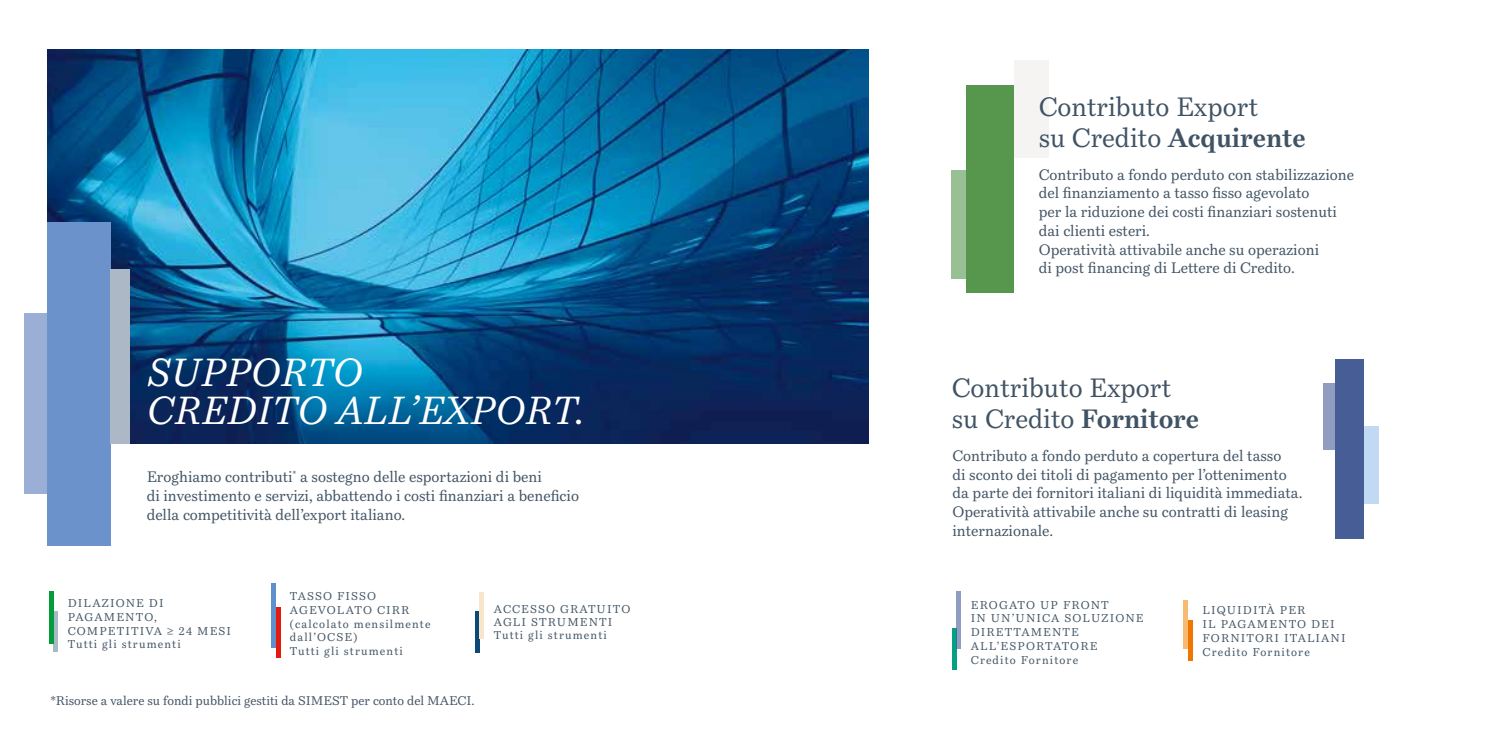
<style>
.page{position:relative;width:1489px;height:745px;background:#fff}
.page>*{position:absolute;margin:0;border:0;box-sizing:border-box;transform-origin:0 0}
.t1{font:italic 38.68px/37.3px "Bressay";color:#fff}
.t2{font:26.25px/31.3px "Bressay";color:#405364}
.t3{font:15.05px/18.7px "Bressay";color:#405364}
.t4{font:12.42px "Bressay";color:#405364}
.t5{font:11.2px/13.8px "Bressay";letter-spacing:.1em;color:#405364}
.s1{font-weight:700}
</style>
<div class="page">
<div style="left:1013px;top:60px;width:35px;height:97px;background:#f6f4f2"></div>
<div style="left:1362px;top:425px;width:15px;height:78px;background:#c1d9f3"></div>
<div style="left:951px;top:170px;width:15px;height:108px;background:#99c094"></div>
<div style="left:1323px;top:383px;width:11px;height:66px;background:#909dc0"></div>
<div style="left:966px;top:85px;width:47px;height:207px;background:#56974d"></div>
<div style="left:1334px;top:359px;width:28px;height:179px;background:#465d96"></div>
<div style="left:25px;top:313px;width:22px;height:180px;background:#9baed6"></div>
<img style="left:48px;top:49px;width:820px;height:394px">
<div style="left:47px;top:222px;width:63px;height:323px;background:#6c92cb"></div>
<div style="left:110px;top:269px;width:20px;height:174px;background:#adb8c6"></div>
<hr style="left:276px;top:607px;width:4px;height:50px;background:#e41a0f">
<div style="left:53px;top:610px;width:5px;height:41px;background:#a7b9c7"></div>
<div style="left:271px;top:583px;width:5px;height:65px;background:#5d90cc"></div>
<hr style="left:49px;top:591px;width:4px;height:52px;background:#049b3a">
<hr style="left:1188px;top:619px;width:4px;height:41px;background:#ef7701">
<div style="left:1183px;top:600px;width:5px;height:48px;background:#f8ba71"></div>
<hr style="left:475px;top:611px;width:4px;height:41px;background:#0d4876">
<div style="left:951px;top:627px;width:5px;height:42px;background:#03a081"></div>
<div style="left:479px;top:592px;width:5px;height:46px;background:#f8e6ca"></div>
<div style="left:956px;top:591px;width:5px;height:57px;background:#909dc0"></div>
<h1 class="t1" style="left:147px;top:353px;width:439px">SUPPORTO<br>CREDITO ALL’EXPORT.</h1>
<p class="t3" style="left:147px;top:467px;width:434px">Eroghiamo contributi<sup>*</sup> a sostegno delle esportazioni di beni<br>di investimento e servizi, abbattendo i costi finanziari a beneficio della competitività dell’export italiano.</p>
<p class="t5" style="left:68px;top:596px;width:165px">DILAZIONE DI<br>PAGAMENTO,<br>COMPETITIVA ≥ 24 MESI<br>Tutti gli strumenti</p>
<p class="t5" style="left:290px;top:588px;width:142px">TASSO FISSO<br>AGEVOLATO CIRR (calcolato mensilmente dall’OCSE)<br>Tutti gli strumenti</p>
<p class="t4" style="left:50px;top:692px;width:426px">*Risorse a valere su fondi pubblici gestiti da SIMEST per conto del MAECI.</p>
<p class="t5" style="left:494px;top:601px;width:138px">ACCESSO GRATUITO<br>AGLI STRUMENTI</p>
<p class="t5" style="left:494px;top:627px;width:115px">Tutti gli strumenti</p>
<h2 class="t2" style="left:1038px;top:91px;width:268px">Contributo Export<br>su Credito <span class="s1">Acquirente</span></h2>
<p class="t3" style="left:1038px;top:165px;width:317px">Contributo a fondo perduto con stabilizzazione del finanziamento a tasso fisso agevolato<br>per la riduzione dei costi finanziari sostenuti dai clienti esteri.<br>Operatività attivabile anche su operazioni<br>di post financing di Lettere di Credito.</p>
<h2 class="t2" style="left:951px;top:372px;width:249px">Contributo Export su Credito <span class="s1">Fornitore</span></h2>
<p class="t3" style="left:952px;top:446px;width:351px">Contributo a fondo perduto a copertura del tasso<br>di sconto dei titoli di pagamento per l’ottenimento da parte dei fornitori italiani di liquidità immediata.<br>Operatività attivabile anche su contratti di leasing internazionale.</p>
<p class="t5" style="left:970px;top:597px;width:174px">EROGATO UP FRONT<br>IN UN’UNICA SOLUZIONE<br>DIRETTAMENTE<br>ALL’ESPORTATORE<br>Credito Fornitore</p>
<p class="t5" style="left:1202px;top:603px;width:144px">LIQUIDITÀ PER<br>IL PAGAMENTO DEI<br>FORNITORI ITALIANI<br>Credito Fornitore</p>
</div>
